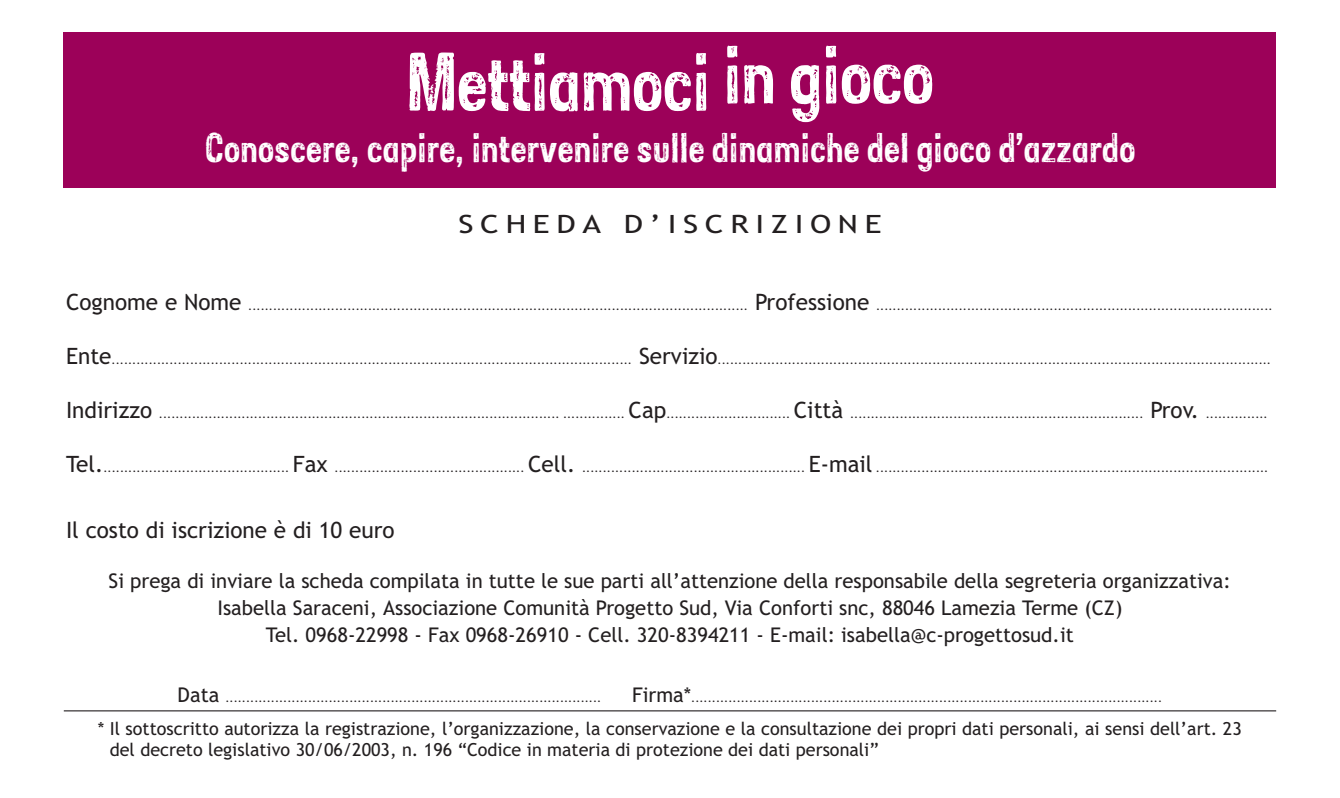
<style>
.page{position:relative;width:1340px;height:798px;background:#fff}
.page>*{position:absolute;margin:0;border:0;box-sizing:border-box;transform-origin:0 0}
.t1{font:67.5px "AAA Dans";color:#fff}
.t2{font:33.98px "AAA Dans";letter-spacing:.01em;color:#fff}
.t3{font:25.2px "Trebuchet MS";letter-spacing:.21em;color:#231f20;scale:1.25 1}
.t4{font:22.5px "Trebuchet MS";color:#231f20}
.t5{font:20.25px/27px "Trebuchet MS";color:#231f20;text-align:center}
.t6{font:18px/21.6px "Trebuchet MS";color:#231f20}
.t7{font:11.25px "Trebuchet MS";color:#231f20}
.s1{font-size:22.5px}
.s2{font-size:20.25px}
</style>
<div class="page">
<div style="left:64px;top:32px;width:1212px;height:155px;background:#9c0159"></div>
<hr style="left:64px;top:710px;width:1212px;height:1px;background:#231f20">
<h1 class="t1" style="left:406px;top:32px;width:529px">Mettiamoci in gioco</h1>
<h2 class="t2" style="left:205px;top:122px;width:932px">Conoscere, capire, intervenire sulle dinamiche del gioco d’azzardo</h2>
<h3 class="t3" style="left:458px;top:210px;width:340px">SCHEDA D’ISCRIZIONE</h3>
<p class="t7" style="left:66px;top:299px;width:1208px"><span class="s1">Cognome e Nome</span> ......................................................................................................................... <span class="s1">Professione</span> ................................................................................................</p>
<p class="t7" style="left:66px;top:353px;width:1206px"><span class="s1">Ente</span>.............................................................................................................................. <span class="s1">Servizio</span>......................................................................................................................................</p>
<p class="t7" style="left:66px;top:407px;width:1203px"><span class="s1">Indirizzo</span> ................................................................................................. ............... <span class="s1">Cap</span>.............................. <span class="s1">Città</span> ....................................................................... <span class="s1">Prov.</span> ...............</p>
<p class="t7" style="left:66px;top:461px;width:1203px"><span class="s1">Tel.</span>............................................. <span class="s1">Fax</span> .............................................. <span class="s1">Cell.</span> ...................................................... <span class="s1">E-mail</span> ...............................................................................................</p>
<h3 class="t4" style="left:66px;top:517px;width:330px">Il costo di iscrizione è di 10 euro</h3>
<p class="t5" style="left:109px;top:567px;width:1123px">Si prega di inviare la scheda compilata in tutte le sue parti all’attenzione della responsabile della segreteria organizzativa:<br>Isabella Saraceni, Associazione Comunità Progetto Sud, Via Conforti snc, 88046 Lamezia Terme (CZ)<br>Tel. 0968-22998 - Fax 0968-26910 - Cell. 320-8394211 - E-mail: isabella@c-progettosud.it</p>
<p class="t7" style="left:178px;top:690px;width:425px"><span class="s2">Data</span> ...........................................................................................</p>
<p class="t7" style="left:632px;top:690px;width:531px"><span class="s2">Firma*</span>..................................................................................................................</p>
<p class="t6" style="left:110px;top:717px;width:1133px;text-indent:-12px">* Il sottoscritto autorizza la registrazione, l’organizzazione, la conservazione e la consultazione dei propri dati personali, ai sensi dell’art. 23 del decreto legislativo 30/06/2003, n. 196 “Codice in materia di protezione dei dati personali”</p>
</div>
